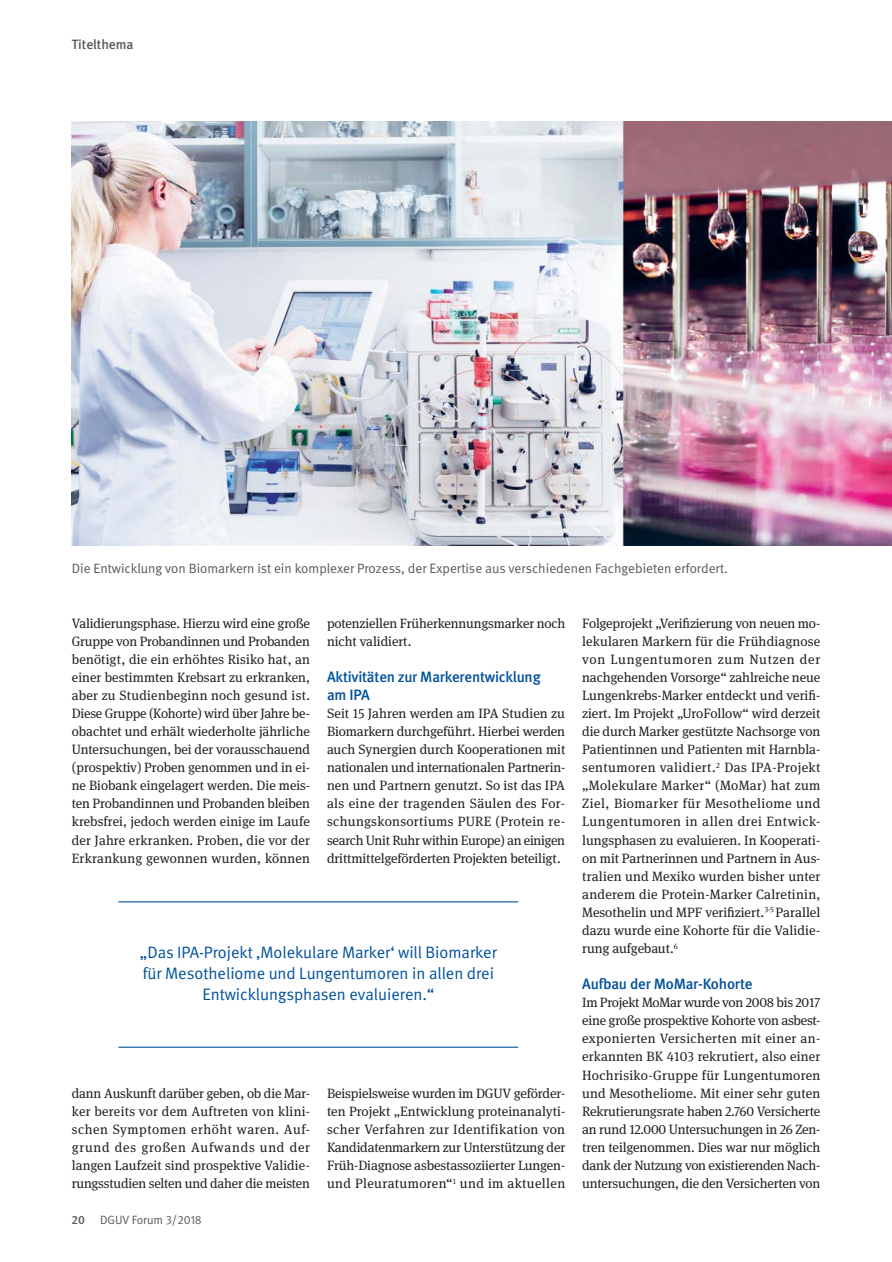
<style>
.page{position:relative;width:892px;height:1262px;background:#fff}
.page>*{position:absolute;margin:0;border:0;box-sizing:border-box;transform-origin:0 0}
.t1{font:16.5px/21px "DGUV Meta";color:#00519c;text-align:center}
.t2{font:500 15px/18px "DGUV Meta";letter-spacing:-.01em;color:#00519c}
.t3{font:13.5px/18px "DGUV Meta Serif";letter-spacing:-.01em;color:#231f20;text-align:justify}
.t4{font:13.5px "DGUV Meta";color:#58595b}
.t5{font:500 13.5px "DGUV Meta";color:#58595b}
.t6{font:12px "DGUV Meta";color:#58595b}
.t7{font:500 12px "DGUV Meta";color:#58595b}
</style>
<div class="page">
<img style="left:72px;top:121px;width:820px;height:424px">
<hr style="left:118px;top:901px;width:400px;height:1px;background:#00519c">
<hr style="left:118px;top:1046px;width:400px;height:1px;background:#00519c">
<p class="t5" style="left:72px;top:40px;width:63px">Titelthema</p>
<p class="t4" style="left:72px;top:564px;width:657px">Die Entwicklung von Biomarkern ist ein komplexer Prozess, der Expertise aus verschiedenen Fachgebieten erfordert.</p>
<p class="t3" style="left:72px;top:614px;width:240px">Validierungsphase. Hierzu wird eine große Gruppe von Probandinnen und Probanden benötigt, die ein erhöhtes Risiko hat, an einer bestimmten Krebsart zu erkranken, aber zu Studienbeginn noch gesund ist.<br>Diese Gruppe (Kohorte) wird über Jahre be&shy;obachtet und erhält wiederholte jährliche Untersuchungen, bei der vorausschauend (prospektiv) Proben genommen und in ei&shy;ne Biobank eingelagert werden. Die meis&shy;ten Probandinnen und Probanden bleiben krebsfrei, jedoch werden einige im Laufe der Jahre erkranken. Proben, die vor der Erkrankung gewonnen wurden, können</p>
<p class="t3" style="left:327px;top:614px;width:240px">potenziellen Früherkennungsmarker noch nicht validiert.</p>
<p class="t2" style="left:327px;top:669px;width:215px">Aktivitäten zur Markerentwicklung am IPA</p>
<p class="t3" style="left:327px;top:705px;width:240px">Seit 15 Jahren werden am IPA Studien zu Biomarkern durchgeführt. Hierbei werden auch Synergien durch Kooperationen mit nationalen und internationalen Partnerin&shy;nen und Partnern genutzt. So ist das IPA als eine der tragenden Säulen des For&shy;schungskonsortiums PURE (Protein re&shy;search Unit Ruhr within Europe) an einigen drittmittelgeförderten Projekten beteiligt.</p>
<p class="t1" style="left:140px;top:944px;width:358px">„Das IPA-Projekt ‚Molekulare Marker‘ will Biomarker für Mesotheliome und Lungentumoren in allen drei<br>Entwicklungsphasen evaluieren.“</p>
<p class="t3" style="left:72px;top:1084px;width:240px">dann Auskunft darüber geben, ob die Mar&shy;ker bereits vor dem Auftreten von klini&shy;schen Symptomen erhöht waren. Auf&shy;grund des großen Aufwands und der langen Laufzeit sind prospektive Validie&shy;rungsstudien selten und daher die meisten</p>
<p class="t7" style="left:72px;top:1215px;width:15px">20</p>
<p class="t6" style="left:100px;top:1215px;width:103px">DGUV Forum 3/2018</p>
<p class="t3" style="left:327px;top:1084px;width:240px">Beispielsweise wurden im DGUV geförder&shy;ten Projekt „Entwicklung proteinanalyti&shy;scher Verfahren zur Identifikation von Kandidatenmarkern zur Unterstützung der Früh-Diagnose asbestassoziierter Lungen&shy;und Pleuratumoren“<sup>1</sup> und im aktuellen</p>
<p class="t3" style="left:582px;top:614px;width:240px">Folgeprojekt „Verifizierung von neuen mo&shy;lekularen Markern für die Frühdiagnose von Lungentumoren zum Nutzen der nach gehenden Vorsorge“ zahlreiche neue Lungenkrebs-Marker entdeckt und verifi&shy;ziert. Im Projekt „UroFollow“ wird derzeit die durch Marker gestützte Nachsorge von Patientinnen und Patienten mit Harnbla&shy;sentumoren validiert.<sup>2</sup> Das IPA-Projekt „Molekulare Marker“ (MoMar) hat zum Ziel, Biomarker für Mesotheliome und Lungentumoren in allen drei Entwick&shy;lungsphasen zu evaluieren. In Kooperati&shy;on mit Partnerinnen und Partnern in Aus&shy;tralien und Mexiko wurden bisher unter anderem die Protein-Marker Calretinin, Mesothelin und MPF verifiziert.<sup>3-5</sup> Parallel dazu wurde eine Kohorte für die Validie&shy;rung aufgebaut.<sup>6</sup></p>
<p class="t2" style="left:582px;top:976px;width:172px">Aufbau der MoMar-Kohorte</p>
<p class="t3" style="left:582px;top:994px;width:240px">Im Projekt MoMar wurde von 2008 bis 2017 eine große prospektive Kohorte von asbest&shy;exponierten Versicherten mit einer a n&shy;erkannten BK 4103 rekrutiert, also einer Hochrisiko-Gruppe für Lungentumoren und Mesotheliome. Mit einer sehr guten Rekrutierungsrate haben 2.760 Versicherte an rund 12.000 Untersuchungen in 26 Zen&shy;tren teilgenommen. Dies war nur möglich dank der Nutzung von existierenden Nach&shy;untersuchungen, die den Versicherten von</p>
</div>
